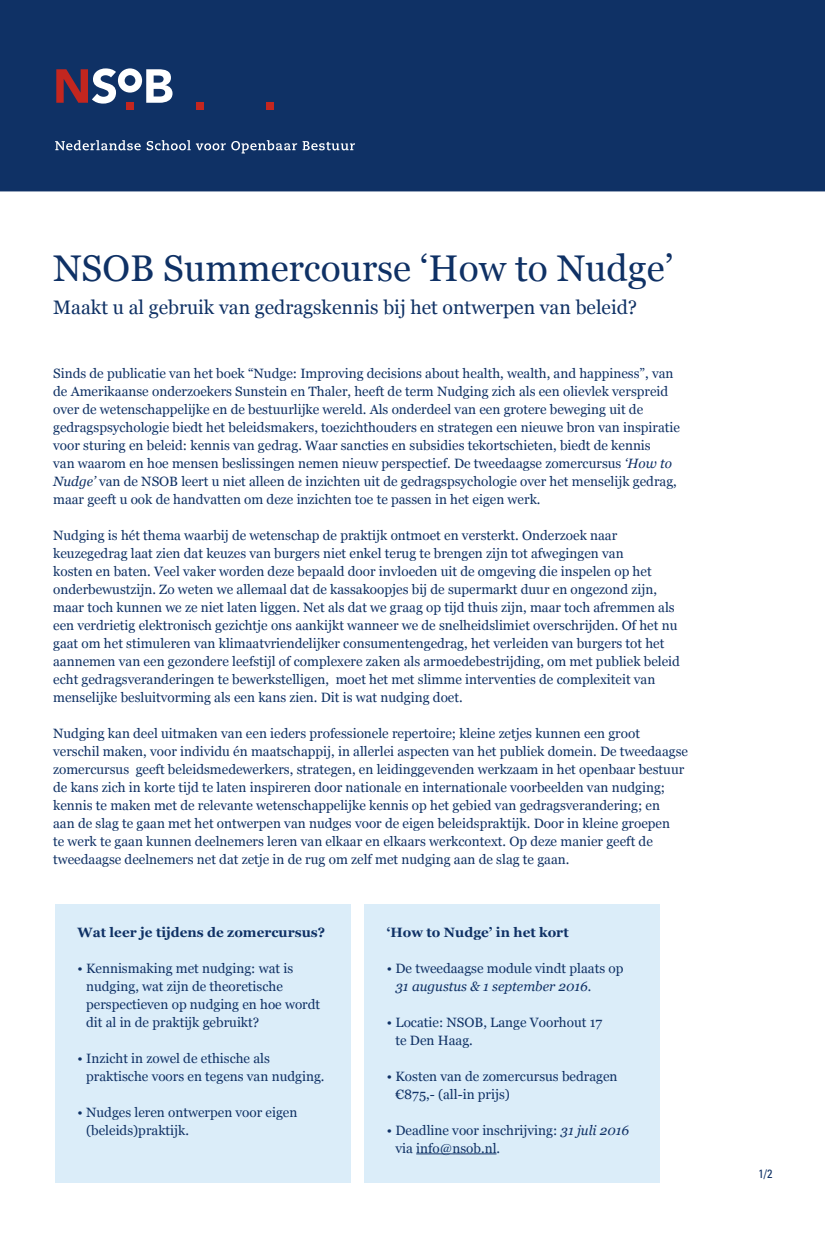
<style>
.page{position:relative;width:825px;height:1238px;background:#fff}
.page>*{position:absolute;margin:0;border:0;box-sizing:border-box;transform-origin:0 0}
.t1{font:37.05px "Georgia";color:#0f3165}
.t2{font:19.5px "Georgia";color:#0f3165}
.t3{font:13.5px/18px "Georgia";color:#0f3165}
.t4{font:700 13.5px "Georgia";color:#0f3165}
.t5{font:italic 13.5px "Georgia";color:#0f3165}
.t6{font:condensed 12px "Univers";color:#0f3165}
.s1{font-style:italic}
</style>
<div class="page">
<div style="left:55px;top:904px;width:296px;height:278px;background:#dbedf9"></div>
<div style="left:365px;top:904px;width:295px;height:278px;background:#dbedf9"></div>
<hr style="left:416px;top:1153px;width:80px;height:1px;background:#0f3165">
<div style="left:0;top:0;width:825px;height:191px;background:#0f3165"></div>
<div style="left:0;top:0;width:336px;height:114px;background:#0f3165"></div>
<svg style="left:56px;top:68px;width:117px;height:36px"></svg>
<div style="left:126px;top:103px;width:8px;height:7px;background:#c3261f"></div>
<div style="left:196px;top:103px;width:8px;height:7px;background:#c3261f"></div>
<div style="left:266px;top:103px;width:8px;height:7px;background:#c3261f"></div>
<div style="left:43px;top:133px;width:317px;height:25px;background:#0f3165"></div>
<svg style="left:55px;top:140px;width:86px;height:10px"></svg>
<svg style="left:147px;top:140px;width:150px;height:13px"></svg>
<svg style="left:303px;top:141px;width:52px;height:9px"></svg>
<h1 class="t1" style="left:53px;top:246px;width:621px">NSOB Summercourse ‘How to Nudge’</h1>
<h2 class="t2" style="left:53px;top:296px;width:586px">Maakt u al gebruik van gedragskennis bij het ontwerpen van beleid?</h2>
<p class="t3" style="left:53px;top:365px;width:628px">Sinds de publicatie van het boek “Nudge: Improving decisions about health, wealth, and happiness”, van de Amerikaanse onderzoekers Sunstein en Thaler, heeft de term Nudging zich als een olievlek verspreid over de wetenschappelijke en de bestuurlijke wereld. Als onderdeel van een grotere beweging uit de gedragspsychologie biedt het beleidsmakers, toezichthouders en strategen een nieuwe bron van inspiratie voor sturing en beleid: kennis van gedrag. Waar sancties en subsidies tekortschieten, biedt de kennis<br>van waarom en hoe mensen beslissingen nemen nieuw perspectief. De tweedaagse zomercursus <span class="s1">‘How to Nudge’</span> van de NSOB leert u niet alleen de inzichten uit de gedragspsychologie over het menselijk gedrag, maar geeft u ook de handvatten om deze inzichten toe te passen in het eigen werk.</p>
<p class="t3" style="left:53px;top:527px;width:628px">Nudging is hét thema waarbij de wetenschap de praktijk ontmoet en versterkt. Onderzoek naar keuzegedrag laat zien dat keuzes van burgers niet enkel terug te brengen zijn tot afwegingen van<br>kosten en baten. Veel vaker worden deze bepaald door invloeden uit de omgeving die inspelen op het onderbewustzijn. Zo weten we allemaal dat de kassakoopjes bij de supermarkt duur en ongezond zijn, maar toch kunnen we ze niet laten liggen. Net als dat we graag op tijd thuis zijn, maar toch afremmen als een verdrietig elektronisch gezichtje ons aankijkt wanneer we de snelheidslimiet overschrijden. Of het nu gaat om het stimuleren van klimaatvriendelijker consumentengedrag, het verleiden van burgers tot het aannemen van een gezondere leefstijl of complexere zaken als armoedebestrijding, om met publiek beleid echt gedragsveranderingen te bewerkstelligen, moet het met slimme interventies de complexiteit van menselijke besluitvorming als een kans zien. Dit is wat nudging doet.</p>
<p class="t3" style="left:53px;top:725px;width:636px">Nudging kan deel uitmaken van een ieders professionele repertoire; kleine zetjes kunnen een groot verschil maken, voor individu én maatschappij, in allerlei aspecten van het publiek domein. De tweedaagse zomercursus geeft beleidsmedewerkers, strategen, en leidinggevenden werkzaam in het openbaar bestuur de kans zich in korte tijd te laten inspireren door nationale en internationale voorbeelden van nudging; kennis te maken met de relevante wetenschappelijke kennis op het gebied van gedragsverandering; en<br>aan de slag te gaan met het ontwerpen van nudges voor de eigen beleidspraktijk. Door in kleine groepen<br>te werk te gaan kunnen deelnemers leren van elkaar en elkaars werkcontext. Op deze manier geeft de tweedaagse deelnemers net dat zetje in de rug om zelf met nudging aan de slag te gaan.</p>
<p class="t4" style="left:78px;top:923px;width:249px">Wat leer je tijdens de zomercursus?</p>
<p class="t3" style="left:86px;top:959px;width:236px;text-indent:-9px">• Kennismaking met nudging: wat is nudging, wat zijn de theoretische perspectieven op nudging en hoe wordt dit al in de praktijk gebruikt?</p>
<p class="t3" style="left:86px;top:1049px;width:240px;text-indent:-9px">• Inzicht in zowel de ethische als praktische voors en tegens van nudging.</p>
<p class="t3" style="left:86px;top:1103px;width:213px;text-indent:-9px">• Nudges leren ontwerpen voor eigen (beleids)praktijk.</p>
<p class="t4" style="left:387px;top:923px;width:183px">‘How to Nudge’ in het kort</p>
<p class="t3" style="left:387px;top:959px;width:238px">• De tweedaagse module vindt plaats op</p>
<p class="t5" style="left:395px;top:977px;width:197px">31 augustus &amp; 1 september 2016.</p>
<p class="t3" style="left:395px;top:1013px;width:208px;text-indent:-9px">• Locatie: NSOB, Lange Voorhout 17 te Den Haag.</p>
<p class="t3" style="left:395px;top:1067px;width:224px;text-indent:-9px">• Kosten van de zomercursus bedragen €875,- (all-in prijs)</p>
<p class="t3" style="left:395px;top:1121px;width:235px;text-indent:-9px">• Deadline voor inschrijving: <span class="s1">31 juli 2016 </span>via info@nsob.nl.</p>
<p class="t6" style="left:758px;top:1166px;width:15px">1/2</p>
</div>
